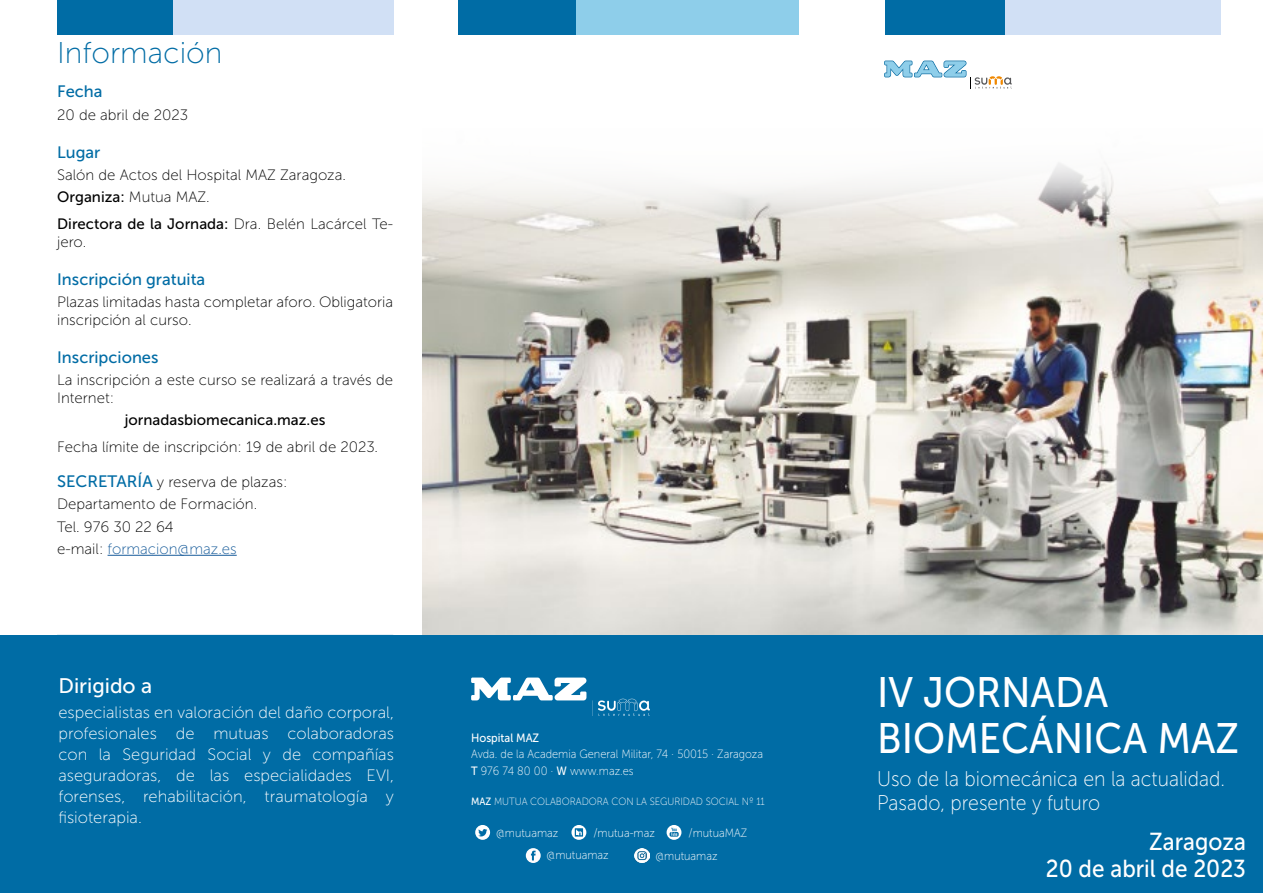
<style>
.page{position:relative;width:1263px;height:893px;background:#fff}
.page>*{position:absolute;margin:0;border:0;box-sizing:border-box;transform-origin:0 0}
.t1{font:42.45px/46.5px "Museo Sans 500";color:#fff;scale:.92 1}
.t2{font:30px "Museo Sans 100";color:#006ca5}
.t3{font:24.45px/27px "Museo Sans 500";color:#fff;text-align:right;scale:.92 1}
.t4{font:21.3px/24px "Museo Sans 100";color:#fff;scale:.92 1}
.t5{font:21px "Museo Sans 500";color:#fff}
.t6{font:16.5px/21px "Museo Sans 100";color:#fff;text-align:justify}
.t7{font:16.5px "Museo Sans 500";color:#006ca5}
.t8{font:15px/22.2px "Museo Sans 100";color:#000}
.t9{font:15px/26.5px "Museo Sans 500";color:#000}
.t10{font:12px/16.5px "Museo Sans 100";color:#fff;scale:.92 1}
.t11{font:12px "Museo Sans 500";color:#fff;scale:.92 1}
.t12{font:10.5px "Museo Sans 100";color:#fff;scale:.92 1}
.s1{font-family:"Museo Sans 100"}
.s2{font-family:"Museo Sans 500";font-size:16.5px;color:#006ca5}
.s3{color:#165b9a}
.s4{font-family:"Museo Sans 500"}
</style>
<div class="page">
<img style="left:423px;top:219px;width:840px;height:416px">
<img style="left:422px;top:60px;width:841px;height:159px">
<div style="left:0;top:635px;width:1263px;height:258px;background:#006ca5"></div>
<hr style="left:108px;top:555px;width:129px;height:1px;background:#165b9a">
<svg style="left:884px;top:61px;width:128px;height:27px"></svg>
<div style="left:993px;top:0;width:227px;height:34px;background:#d1e0f5"></div>
<div style="left:884px;top:0;width:120px;height:34px;background:#006ca5"></div>
<div style="left:57px;top:0;width:116px;height:34px;background:#006ca5"></div>
<div style="left:173px;top:0;width:220px;height:34px;background:#d1e0f5"></div>
<div style="left:459px;top:0;width:117px;height:34px;background:#006ca5"></div>
<div style="left:576px;top:0;width:222px;height:34px;background:#8eceea"></div>
<svg style="left:592px;top:699px;width:58px;height:17px"></svg>
<svg style="left:471px;top:677px;width:115px;height:23px"></svg>
<svg style="left:571px;top:825px;width:15px;height:15px"></svg>
<svg style="left:667px;top:825px;width:14px;height:15px"></svg>
<svg style="left:526px;top:848px;width:15px;height:15px"></svg>
<svg style="left:531px;top:851px;width:5px;height:9px"></svg>
<img style="left:635px;top:848px;width:14px;height:15px">
<svg style="left:475px;top:825px;width:15px;height:15px"></svg>
<h2 class="t2" style="left:57px;top:37px;width:167px">Información</h2>
<p class="t7" style="left:57px;top:83px;width:47px">Fecha</p>
<p class="t8" style="left:57px;top:104px;width:132px">20 de abril de 2023</p>
<p class="t7" style="left:57px;top:143px;width:45px">Lugar</p>
<p class="t8" style="left:57px;top:164px;width:290px">Salón de Actos del Hospital MAZ Zaragoza.</p>
<p class="t9" style="left:57px;top:184px;width:337px">Organiza: <span class="s1">Mutua MAZ.<br></span>Directora de la Jornada: <span class="s1">Dra. Belén Lacárcel Te-</span></p>
<p class="t8" style="left:57px;top:231px;width:31px">jero.</p>
<p class="t7" style="left:57px;top:270px;width:150px">Inscripción gratuita</p>
<p class="t8" style="left:57px;top:293px;width:337px;line-height:18px">Plazas limitadas hasta completar aforo. Obligatoria inscripción al curso.</p>
<p class="t7" style="left:57px;top:348px;width:103px">Inscripciones</p>
<p class="t8" style="left:57px;top:371px;width:337px;line-height:18px">La inscripción a este curso se realizará a través de<br>Internet:</p>
<p class="t9" style="left:125px;top:407px;width:202px">jornadasbiomecanica.maz.es</p>
<p class="t8" style="left:57px;top:436px;width:322px">Fecha límite de inscripción: 19 de abril de 2023.</p>
<p class="t8" style="left:57px;top:471px;width:232px"><span class="s2">SECRETARÍA</span> y reserva de plazas:<br>Departamento de Formación.<br>Tel. 976 30 22 64<br>e-mail: <span class="s3">formacion@maz.es</span></p>
<h3 class="t5" style="left:58px;top:674px;width:95px">Dirigido a</h3>
<p class="t6" style="left:58px;top:702px;width:337px">especialistas en valoración del daño corporal, profesionales de mutuas colaboradoras con la Seguridad Social y de compañías aseguradoras, de las especialidades EVI, forenses, rehabilitación, traumatología y fisioterapia.</p>
<p class="t11" style="left:471px;top:731px;width:76px">Hospital MAZ</p>
<p class="t10" style="left:471px;top:746px;width:319px">Avda. de la Academia General Militar, 74 · 50015 · Zaragoza<br><span class="s4">T</span> 976 74 80 00 · <span class="s4">W</span> www.maz.es</p>
<p class="t12" style="left:471px;top:795px;width:321px"><span class="s4">MAZ</span> MUTUA COLABORADORA CON LA SEGURIDAD SOCIAL Nº 11</p>
<p class="t10" style="left:496px;top:825px;width:69px">@mutuamaz</p>
<p class="t10" style="left:593px;top:825px;width:68px">/mutua-maz</p>
<p class="t10" style="left:688px;top:825px;width:65px">/mutuaMAZ</p>
<p class="t10" style="left:547px;top:847px;width:69px">@mutuamaz</p>
<p class="t10" style="left:655px;top:848px;width:69px">@mutuamaz</p>
<h1 class="t1" style="left:877px;top:669px;width:395px">IV JORNADA<br>BIOMECÁNICA MAZ</h1>
<h3 class="t4" style="left:877px;top:767px;width:380px">Uso de la biomecánica en la actualidad.<br>Pasado, presente y futuro</h3>
<h3 class="t3" style="left:1046px;top:828px;width:219px">Zaragoza<br>20 de abril de 2023</h3>
</div>
